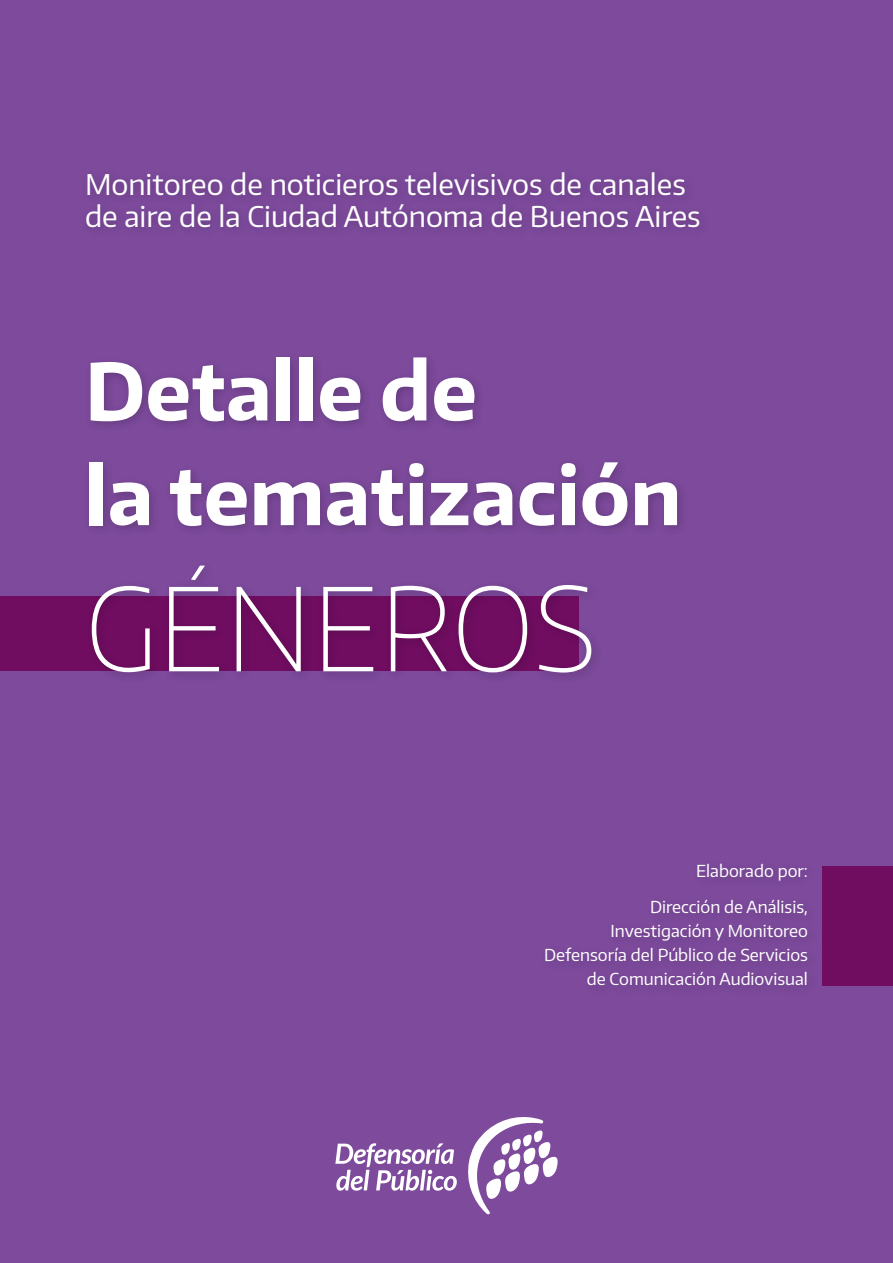
<style>
.page{position:relative;width:893px;height:1263px;background:#7d4a9c}
.page>*{position:absolute;margin:0;border:0;box-sizing:border-box;transform-origin:0 0}
.t1{font:100 114px "Encode Sans";color:#fff}
.t2{font:700 78px/104.7px "Encode Sans";color:#fff}
.t3{font:28.5px/31.5px "Encode Sans";color:#fff}
.t4{font:16.5px/24px "Encode Sans";color:#fff;text-align:right}
</style>
<div class="page">
<svg style="left:468px;top:1117px;width:90px;height:98px"></svg>
<svg style="left:335px;top:1143px;width:122px;height:47px"></svg>
<div style="left:0;top:596px;width:578px;height:74px;background:#700d61"></div>
<div style="left:81px;top:166px;width:738px;height:830px;background:#000;opacity:.19"></div>
<div style="left:823px;top:866px;width:70px;height:120px;background:#700d61"></div>
<h3 class="t3" style="left:85px;top:168px;width:617px">Monitoreo de noticieros televisivos de canales de aire de la Ciudad Autónoma de Buenos Aires</h3>
<h2 class="t2" style="left:85px;top:336px;width:598px">Detalle de<br>la tematización</h2>
<h1 class="t1" style="left:85px;top:554px;width:513px">GÉNEROS</h1>
<p class="t4" style="left:650px;top:852px;width:159px;line-height:36px">Elaborado por:<br>Dirección de Análisis,</p>
<p class="t4" style="left:544px;top:918px;width:265px">Investigación y Monitoreo<br>Defensoría del Público de Servicios de Comunicación Audiovisual</p>
</div>
